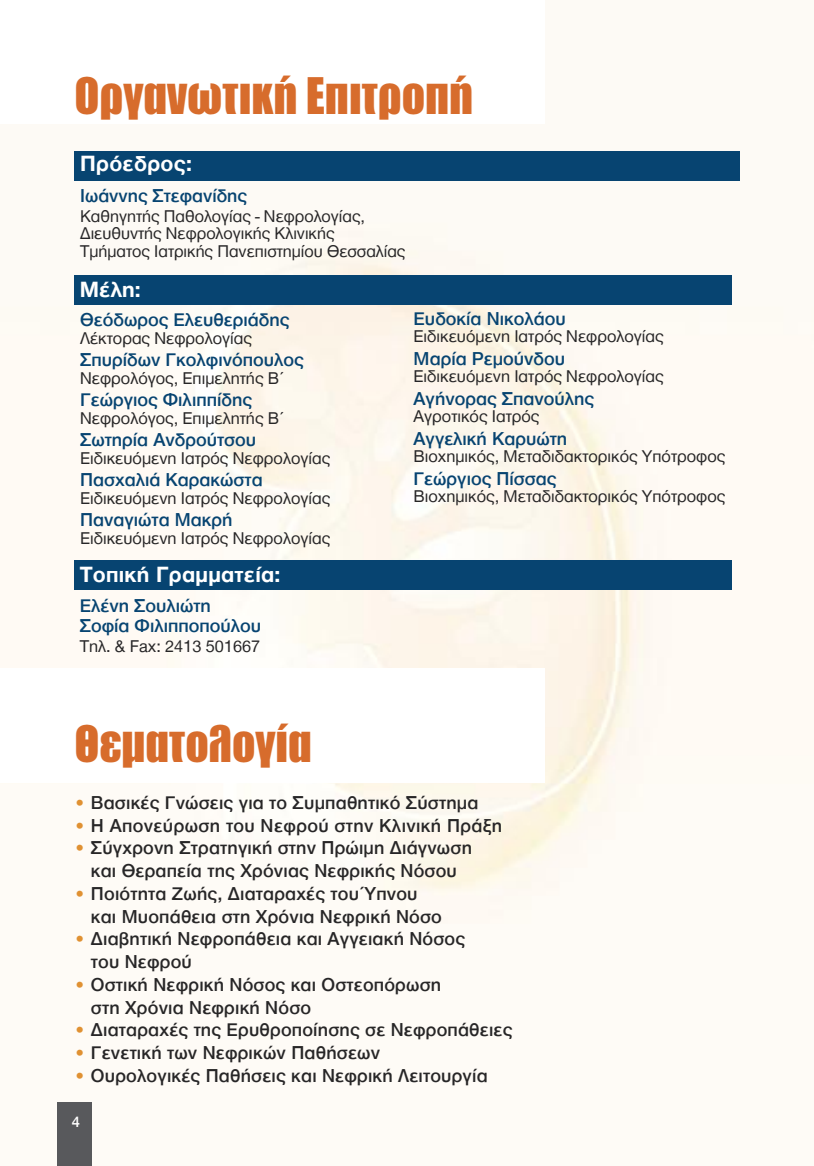
<style>
.page{position:relative;width:814px;height:1166px;background:#fff}
.page>*{position:absolute;margin:0;border:0;box-sizing:border-box;transform-origin:0 0}
.t1{font:900 49px "PF Fusion Sans";color:#d76c2c}
.t2{font:700 22.75px "Helvetica Neue Greek";letter-spacing:.01em;color:#fff}
.t3{font:500 19.25px/22.8px "Helvetica Neue Greek";letter-spacing:.01em;color:#272627}
.t4{font:500 19.25px/19.9px "Helvetica Neue Greek";color:#074471}
.t5{font:17.5px/17.5px "Helvetica Neue Greek";color:#272627}
.t6{font:500 15.75px "Helvetica Neue Greek";color:#fff}
.s1{color:#e09132}
</style>
<div class="page">
<img style="left:0;top:151px;width:814px;height:1015px">
<div style="left:57px;top:1102px;width:34px;height:64px;background:#58595c"></div>
<div style="left:0;top:668px;width:545px;height:114px;background:#fff"></div>
<div style="left:74px;top:275px;width:658px;height:29px;background:#074471"></div>
<div style="left:74px;top:151px;width:665px;height:30px;background:#074471"></div>
<div style="left:74px;top:560px;width:658px;height:30px;background:#074471"></div>
<h1 class="t1" style="left:74px;top:65px;width:400px">Οργανωτική Επιτροπή</h1>
<p class="t2" style="left:80px;top:153px;width:113px">Πρόεδρος:</p>
<p class="t4" style="left:80px;top:186px;width:168px">Ιωάννης Στεφανίδης</p>
<p class="t5" style="left:80px;top:208px;width:327px">Καθηγητής Παθολογίας - Νεφρολογίας,<br>Διευθυντής Νεφρολογικής Κλινικής<br>Τμήματος Ιατρικής Πανεπιστημίου Θεσσαλίας</p>
<p class="t2" style="left:80px;top:279px;width:62px">Μέλη:</p>
<p class="t4" style="left:80px;top:311px;width:211px">Θεόδωρος Ελευθεριάδης</p>
<p class="t5" style="left:80px;top:330px;width:173px">Λέκτορας Νεφρολογίας</p>
<p class="t4" style="left:80px;top:351px;width:225px">Σπυρίδων Γκολφινόπουλος</p>
<p class="t5" style="left:80px;top:370px;width:204px">Νεφρολόγος, Επιμελητής Β΄</p>
<p class="t4" style="left:80px;top:391px;width:173px">Γεώργιος Φιλιππίδης</p>
<p class="t5" style="left:80px;top:410px;width:204px">Νεφρολόγος, Επιμελητής Β΄</p>
<p class="t4" style="left:80px;top:431px;width:177px">Σωτηρία Ανδρούτσου</p>
<p class="t5" style="left:80px;top:450px;width:252px">Ειδικευόμενη Iατρός Νεφρολογίας</p>
<p class="t4" style="left:80px;top:471px;width:184px">Πασχαλιά Καρακώστα</p>
<p class="t5" style="left:80px;top:490px;width:252px">Ειδικευόμενη Iατρός Νεφρολογίας</p>
<p class="t4" style="left:80px;top:511px;width:154px">Παναγιώτα Μακρή</p>
<p class="t5" style="left:80px;top:530px;width:252px">Ειδικευόμενη Iατρός Νεφρολογίας</p>
<p class="t2" style="left:80px;top:565px;width:202px">Τοπική Γραμματεία:</p>
<p class="t4" style="left:80px;top:597px;width:183px">Ελένη Σουλιώτη<br>Σοφία Φιλιπποπούλου</p>
<p class="t5" style="left:80px;top:638px;width:182px">Τηλ. &amp; Fax: 2413 501667</p>
<h1 class="t1" style="left:74px;top:713px;width:239px">Θεματολογία</h1>
<p class="t4" style="left:413px;top:309px;width:154px">Ευδοκία Νικολάου</p>
<p class="t5" style="left:413px;top:329px;width:252px">Ειδικευόμενη Iατρός Νεφρολογίας</p>
<p class="t4" style="left:413px;top:349px;width:153px">Μαρία Ρεμούνδου</p>
<p class="t5" style="left:413px;top:369px;width:252px">Ειδικευόμενη Iατρός Νεφρολογίας</p>
<p class="t4" style="left:413px;top:389px;width:182px">Αγήνορας Σπανούλης</p>
<p class="t5" style="left:413px;top:409px;width:127px">Αγροτικός Ιατρός</p>
<p class="t4" style="left:413px;top:429px;width:155px">Αγγελική Καρυώτη</p>
<p class="t5" style="left:413px;top:448px;width:313px">Βιοχημικός, Μεταδιδακτορικός Υπότροφος</p>
<p class="t4" style="left:413px;top:469px;width:144px">Γεώργιος Πίσσας</p>
<p class="t5" style="left:413px;top:488px;width:313px">Βιοχημικός, Μεταδιδακτορικός Υπότροφος</p>
<p class="t3" style="left:74px;top:792px;width:405px"><span class="s1">•</span> Βασικές Γνώσεις για το Συμπαθητικό Σύστημα</p>
<p class="t3" style="left:74px;top:815px;width:429px"><span class="s1">•</span> Η Απονεύρωση του Νεφρού στην Κλινική Πράξη</p>
<p class="t3" style="left:74px;top:837px;width:399px;text-align:center"><span class="s1">•</span> Σύγχρονη Στρατηγική στην Πρώιμη Διάγνωση και Θεραπεία της Χρόνιας Νεφρικής Νόσου</p>
<p class="t3" style="left:91px;top:883px;width:352px;text-indent:-16px"><span class="s1">•</span> Ποιότητα Ζωής, Διαταραχές του Ύπνου και Μυοπάθεια στη Χρόνια Νεφρική Νόσο</p>
<p class="t3" style="left:91px;top:928px;width:376px;text-indent:-16px"><span class="s1">•</span> Διαβητική Νεφροπάθεια και Αγγειακή Νόσος του Νεφρού</p>
<p class="t3" style="left:91px;top:974px;width:352px;text-indent:-16px"><span class="s1">•</span> Οστική Νεφρική Νόσος και Οστεοπόρωση στη Χρόνια Νεφρική Νόσο</p>
<p class="t3" style="left:74px;top:1019px;width:439px"><span class="s1">•</span> Διαταραχές της Ερυθροποίησης σε Νεφροπάθειες</p>
<p class="t3" style="left:74px;top:1042px;width:307px"><span class="s1">•</span> Γενετική των Νεφρικών Παθήσεων</p>
<p class="t3" style="left:74px;top:1065px;width:414px"><span class="s1">•</span> Ουρολογικές Παθήσεις και Νεφρική Λειτουργία</p>
<p class="t6" style="left:72px;top:1115px;width:10px">4</p>
</div>
